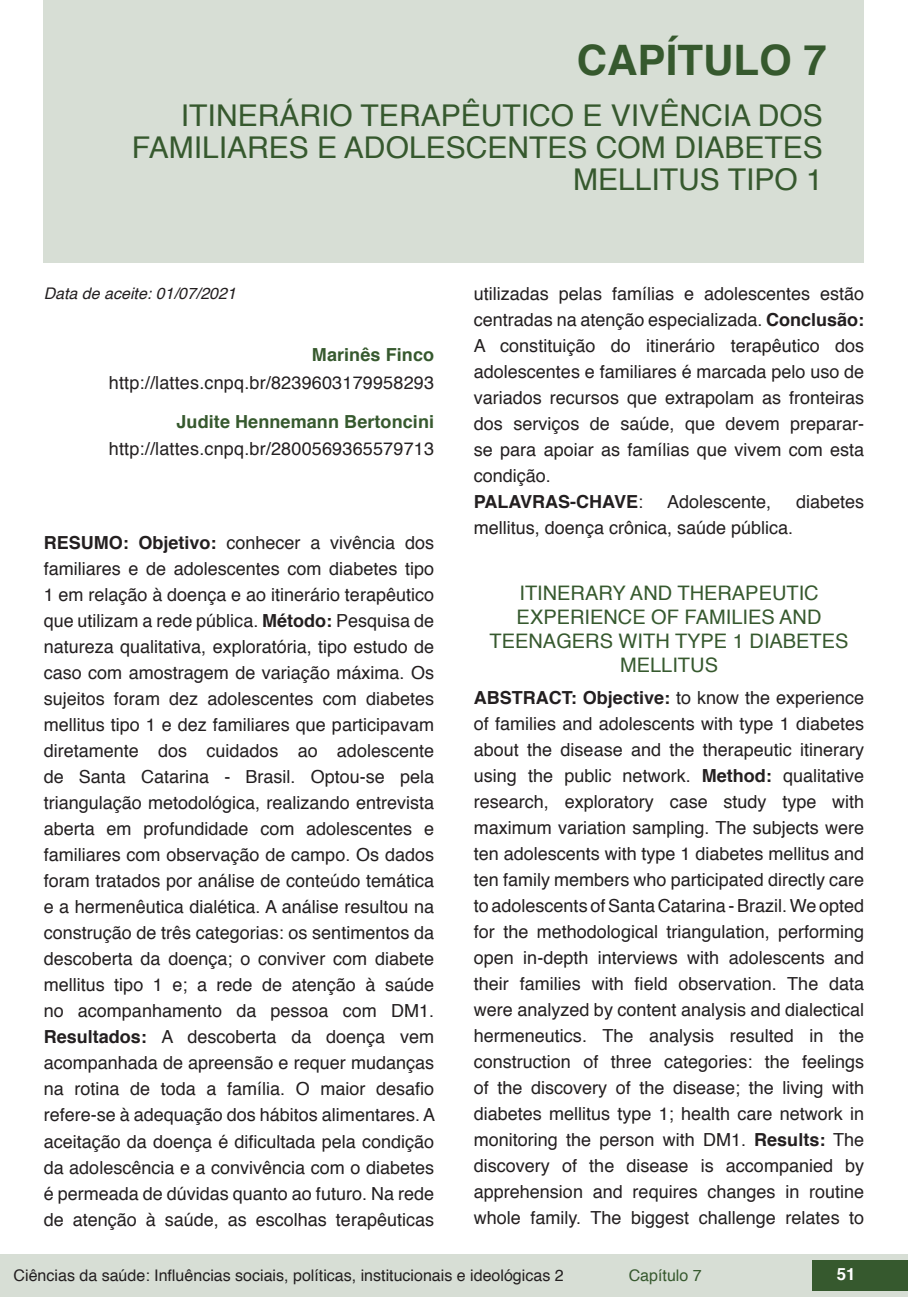
<style>
.page{position:relative;width:908px;height:1304px;background:#fff}
.page>*{position:absolute;margin:0;border:0;box-sizing:border-box;transform-origin:0 0}
.capítulos{font:700 42px "Helvetica";color:#36592e}
.nome_artigos{font:30px/32px "Helvetica";color:#36592e;text-align:right}
.título_Inglês{font:20px/24px "Helvetica";color:#36592e;text-align:center}
.Resumos_e_PC_TXT{font:18px/26px "Helvetica";color:#231f20;text-align:justify}
.info_autores{font:18px "Helvetica";letter-spacing:.01em;color:#231f20}
.nome_autores{font:700 18px "Helvetica";letter-spacing:.005em;color:#36592e}
.Resumos_e_PC_TXT-2{font:700 18px "Helvetica";color:#231f20}
.t1{font:700 16.8px "Helvetica";color:#fff}
.t2{font:16px "Helvetica";color:#231f20}
.t3{font:italic 16px "Helvetica";color:#231f20}
.t4{font:16px "Helvetica";color:#36592e}
.s1{font-weight:700}
.s2{font-weight:400}
</style>
<div class="page">
<div style="left:0;top:1254px;width:906px;height:43px;background:#d7ded5"></div>
<div style="left:812px;top:1261px;width:95px;height:30px;background:#36592e"></div>
<div style="left:44px;top:0;width:819px;height:263px;background:#d7ded5"></div>
<p class="capítulos" style="left:576px;top:26px;width:251px">CAPÍTULO 7</p>
<p class="nome_artigos" style="left:132px;top:101px;width:692px">ITINERÁRIO TERAPÊUTICO E VIVÊNCIA DOS<br>FAMILIARES E ADOLESCENTES COM DIABETES<br>MELLITUS TIPO 1</p>
<p class="t3" style="left:44px;top:280px;width:194px">Data de aceite: 01/07/2021</p>
<p class="nome_autores" style="left:312px;top:341px;width:124px">Marinês Finco</p>
<p class="info_autores" style="left:109px;top:369px;width:326px">http://lattes.cnpq.br/8239603179958293</p>
<p class="nome_autores" style="left:176px;top:407px;width:259px">Judite Hennemann Bertoncini</p>
<p class="info_autores" style="left:109px;top:435px;width:326px">http://lattes.cnpq.br/2800569365579713</p>
<p class="Resumos_e_PC_TXT" style="left:44px;top:531px;width:393px"><span class="s1">RESUMO: Objetivo:</span> conhecer a vivência dos familiares e de adolescentes com diabetes tipo 1 em relação à doença e ao itinerário terapêutico que utilizam a rede pública. <span class="s1">Método:</span> Pesquisa de natureza qualitativa, exploratória, tipo estudo de caso com amostragem de variação máxima. Os sujeitos foram dez adolescentes com diabetes mellitus tipo 1 e dez familiares que participavam diretamente dos cuidados ao adolescente de Santa Catarina - Brasil. Optou-se pela triangulação metodológica, realizando entrevista aberta em profundidade com adolescentes e familiares com observação de campo. Os dados foram tratados por análise de conteúdo temática e a hermenêutica dialética. A análise resultou na construção de três categorias: os sentimentos da descoberta da doença; o conviver com diabete mellitus tipo 1 e; a rede de atenção à saúde no acompanhamento da pessoa com DM1.<br><span class="s1">Resultados:</span> A descoberta da doença vem acompanhada de apreensão e requer mudanças na rotina de toda a família. O maior desafio refere-se à adequação dos hábitos alimentares. A aceitação da doença é dificultada pela condição da adolescência e a convivência com o diabetes é permeada de dúvidas quanto ao futuro. Na rede de atenção à saúde, as escolhas terapêuticas</p>
<p class="Resumos_e_PC_TXT" style="left:473px;top:281px;width:392px">utilizadas pelas famílias e adolescentes estão centradas na atenção especializada. <span class="s1">Conclusão:<br></span>A constituição do itinerário terapêutico dos adolescentes e familiares é marcada pelo uso de variados recursos que extrapolam as fronteiras dos serviços de saúde, que devem preparar&shy;se para apoiar as famílias que vivem com esta condição.</p>
<p class="Resumos_e_PC_TXT-2" style="left:473px;top:487px;width:171px">PALAVRAS-CHAVE<span class="s2">:</span></p>
<p class="Resumos_e_PC_TXT" style="left:666px;top:489px;width:106px">Adolescente,</p>
<p class="Resumos_e_PC_TXT" style="left:795px;top:489px;width:70px">diabetes</p>
<p class="Resumos_e_PC_TXT" style="left:473px;top:515px;width:321px">mellitus, doença crônica, saúde pública.</p>
<p class="título_Inglês" style="left:489px;top:582px;width:360px">ITINERARY AND THERAPEUTIC<br>EXPERIENCE OF FAMILIES AND<br>TEENAGERS WITH TYPE 1 DIABETES<br>MELLITUS</p>
<p class="Resumos_e_PC_TXT" style="left:473px;top:685px;width:392px"><span class="s1">ABSTRACT: Objective:</span> to know the experience of families and adolescents with type 1 diabetes about the disease and the therapeutic itinerary using the public network. <span class="s1">Method:</span> qualitative research, exploratory case study type with maximum variation sampling. The subjects were ten adolescents with type 1 diabetes mellitus and ten family members who participated directly care to adolescents of Santa Catarina - Brazil. We opted for the methodological triangulation, performing open in-depth interviews with adolescents and their families with field observation. The data were analyzed by content analysis and dialectical hermeneutics. The analysis resulted in the construction of three categories: the feelings of the discovery of the disease; the living with diabetes mellitus type 1; health care network in monitoring the person with DM1. <span class="s1">Results:</span> The discovery of the disease is accompanied by apprehension and requires changes in routine whole family. The biggest challenge relates to</p>
<p class="t2" style="left:14px;top:1263px;width:551px">Ciências da saúde: Influências sociais, políticas, institucionais e ideológicas 2</p>
<p class="t4" style="left:628px;top:1263px;width:74px">Capítulo 7</p>
<p class="t1" style="left:836px;top:1261px;width:20px">51</p>
</div>
